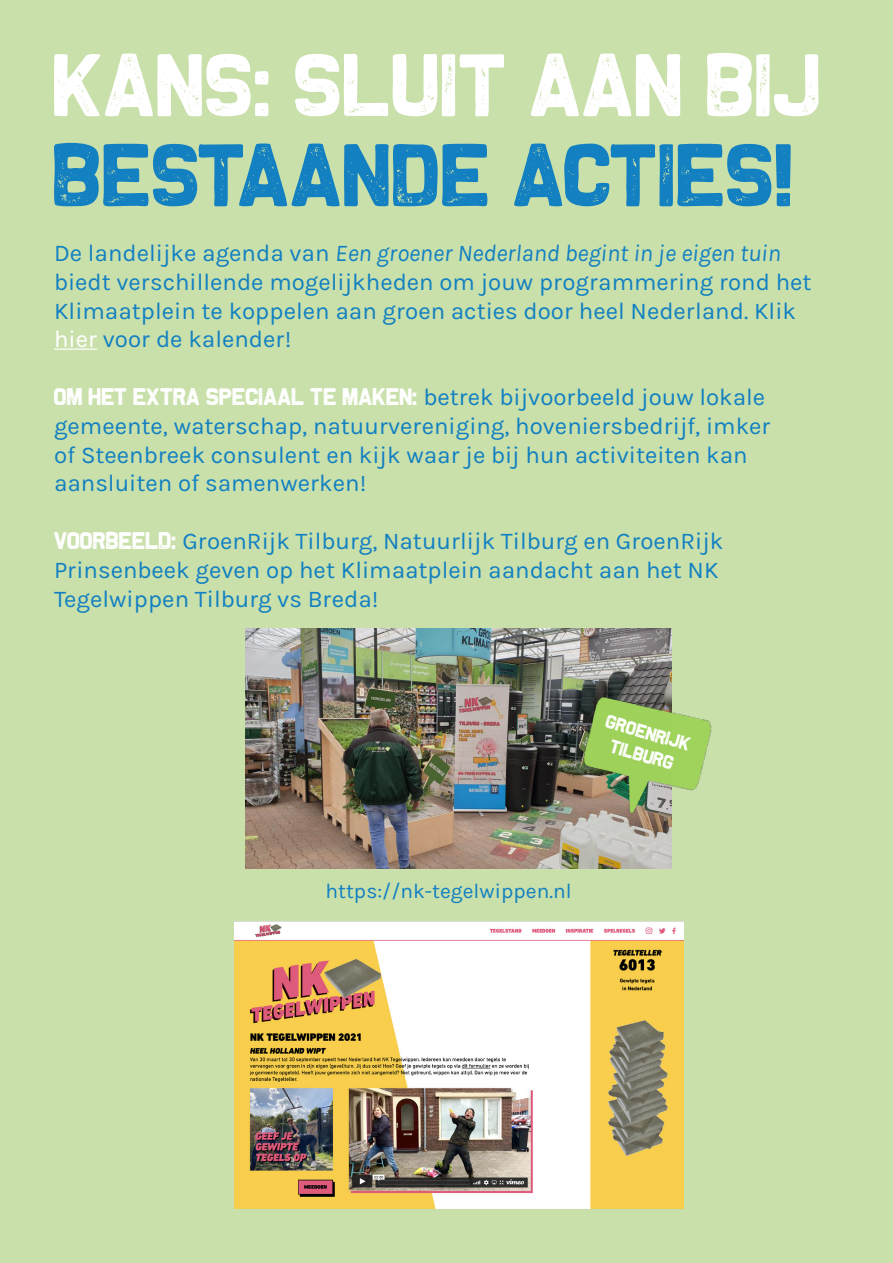
<style>
.page{position:relative;width:893px;height:1263px;background:#c9e0ab}
.page>*{position:absolute;margin:0;border:0;box-sizing:border-box;transform-origin:0 0}
.t1{font:90px "The Slugand Lion";color:#fff}
.t2{font:90px "The Slugand Lion";color:#1280c1}
.t3{font:24px/28.8px "Karla";color:#1280c1}
.t4{font:21px "Karla";color:#1280c1}
.t5{font:18.9px "The Slugand Lion";color:#fff}
.s1{font-style:italic}
.s2{color:#fff}
.s3{font-family:"The Slugand Lion";color:#fff}
</style>
<div class="page">
<img style="left:245px;top:628px;width:426px;height:240px">
<img style="left:574px;top:697px;width:138px;height:124px">
<hr style="left:54px;top:348px;width:43px;height:2px;background:#fff">
<img style="left:234px;top:922px;width:450px;height:287px">
<p class="t1" style="left:54px;top:36px;width:770px">KANS: SLUIT AAN BIJ</p>
<p class="t2" style="left:54px;top:126px;width:742px">BESTAANDE ACTIES!</p>
<p class="t3" style="left:54px;top:239px;width:759px">De landelijke agenda van <span class="s1">Een groener Nederland begint in je eigen tuin </span>biedt verschillende mogelijkheden om jouw programmering rond het Klimaatplein te koppelen aan groen acties door heel Nederland. Klik <span class="s2">hier</span> voor de kalender!</p>
<p class="t3" style="left:54px;top:383px;width:718px"><span class="s3">OM HET EXTRA SPECIAAL TE MAKEN:</span> betrek bijvoorbeeld jouw lokale gemeente, waterschap, natuurvereniging, hoveniersbedrijf, imker of Steenbreek consulent en kijk waar je bij hun activiteiten kan aansluiten of samenwerken!</p>
<p class="t3" style="left:54px;top:527px;width:671px"><span class="s3">VOORBEELD:</span> GroenRijk Tilburg, Natuurlijk Tilburg en GroenRijk<br>Prinsenbeek geven op het Klimaatplein aandacht aan het NK<br>Tegelwippen Tilburg vs Breda!</p>
<p class="t5" style="left:609px;top:711px;width:88px;rotate:16deg">GROENRIJK</p>
<p class="t5" style="left:613px;top:736px;width:67px;rotate:16deg">TILBURG</p>
<p class="t4" style="left:325px;top:880px;width:248px">https://nk-tegelwippen.nl</p>
</div>
